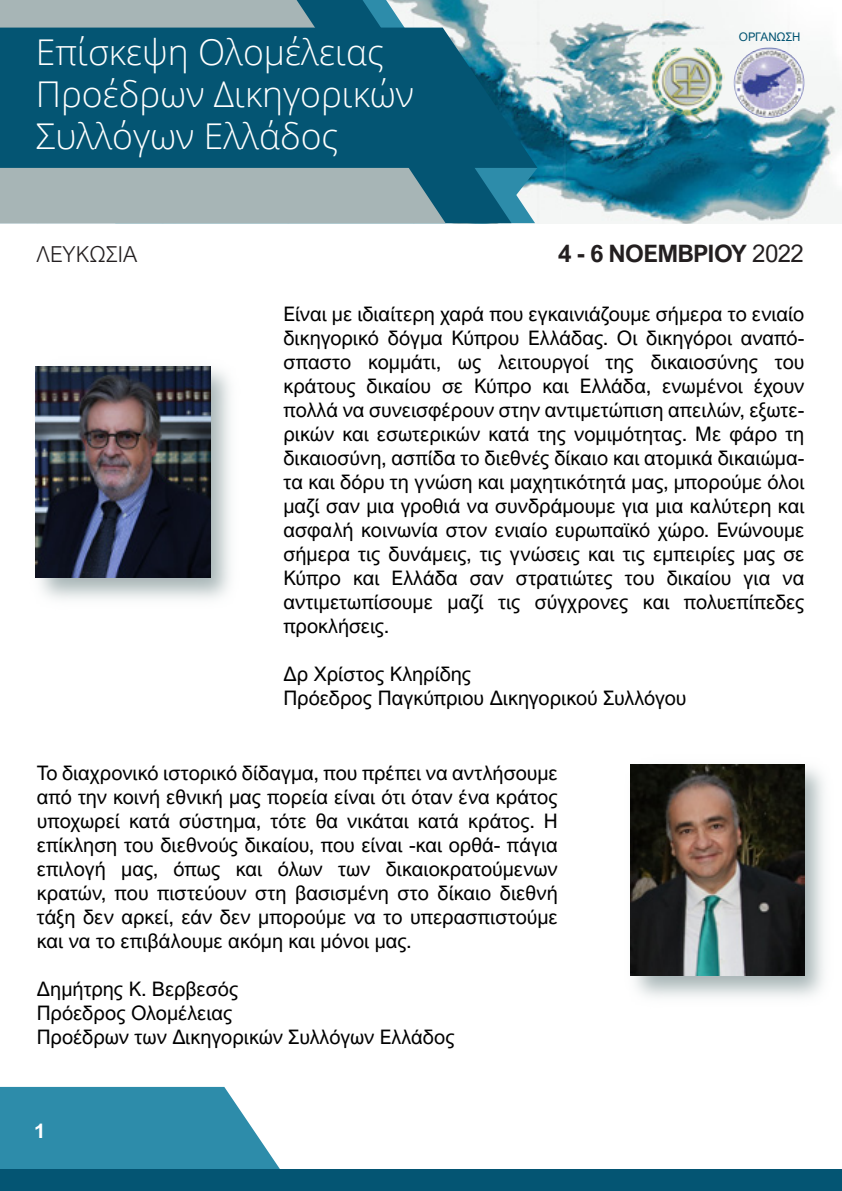
<style>
.page{position:relative;width:842px;height:1191px;background:#fff}
.page>*{position:absolute;margin:0;border:0;box-sizing:border-box;transform-origin:0 0}
.t1{font:300 35.6px/42px "Open Sans";color:#fff}
.t2{font:700 24px "Arial Nova";letter-spacing:-.03em;color:#231f20}
.t3{font:300 22px "Arial Nova";color:#231f20}
.t4{font:20px/24px "Arial Nova";color:#000;text-align:justify}
.t5{font:700 20px "Arial Nova";color:#fff}
.t6{font:11.8px "Arial Nova";letter-spacing:-.01em;color:#045573}
.s1{font-weight:400}
</style>
<div class="page">
<img style="left:535px;top:0;width:307px;height:223px">
<svg style="left:511px;top:0;width:24px;height:223px;fill:#f2f4f3"></svg>
<svg style="left:446px;top:0;width:65px;height:223px;background:#3c8298"></svg>
<svg style="left:0;top:0;width:446px;height:223px;background:#98adb1"></svg>
<svg style="left:0;top:28px;width:537px;height:140px;background:#0d5b78"></svg>
<img style="left:734px;top:47px;width:70px;height:71px;border-radius:35px">
<svg style="left:0;top:1087px;width:280px;height:82px;background:#4096b1"></svg>
<div style="left:0;top:1169px;width:842px;height:22px;background:#045573"></div>
<img style="left:650px;top:46px;width:74px;height:78px">
<img style="left:630px;top:764px;width:194px;height:233px">
<img style="left:630px;top:764px;width:174px;height:211px">
<img style="left:35px;top:366px;width:195px;height:234px">
<img style="left:36px;top:366px;width:174px;height:212px">
<h1 class="t1" style="left:36px;top:30px;width:380px">Επίσκεψη Ολομέλειας<br>Προέδρων Δικηγορικών<br>Συλλόγων Ελλάδος</h1>
<p class="t3" style="left:37px;top:242px;width:102px">ΛΕΥΚΩΣΙΑ</p>
<p class="t6" style="left:739px;top:30px;width:63px">ΟΡΓΑΝΩΣΗ</p>
<p class="t2" style="left:558px;top:240px;width:247px">4 - 6 ΝΟΕΜΒΡΙΟΥ <span class="s1">2022</span></p>
<p class="t4" style="left:283px;top:302px;width:522px">Είναι με ιδιαίτερη χαρά που εγκαινιάζουμε σήμερα το ενιαίο δικηγορικό δόγμα Κύπρου Ελλάδας. Οι δικηγόροι αναπό&shy;σπαστο κομμάτι, ως λειτουργοί της δικαιοσύνης του κράτους δικαίου σε Κύπρο και Ελλάδα, ενωμένοι έχουν πολλά να συνεισφέρουν στην αντιμετώπιση απειλών, εξωτε&shy;ρικών και εσωτερικών κατά της νομιμότητας. Με φάρο τη δικαιοσύνη, ασπίδα το διεθνές δίκαιο και ατομικά δικαιώμα&shy;τα και δόρυ τη γνώση και μαχητικότητά μας, μπορούμε όλοι μαζί σαν μια γροθιά να συνδράμουμε για μια καλύτερη και ασφαλή κοινωνία στον ενιαίο ευρωπαϊκό χώρο. Ενώνουμε σήμερα τις δυνάμεις, τις γνώσεις και τις εμπειρίες μας σε Κύπρο και Ελλάδα σαν στρατιώτες του δικαίου για να αντιμετωπίσουμε μαζί τις σύγχρονες και πολυεπίπεδες προκλήσεις.</p>
<p class="t4" style="left:283px;top:662px;width:405px">Δρ Χρίστος Κληρίδης<br>Πρόεδρος Παγκύπριου Δικηγορικού Συλλόγου</p>
<p class="t4" style="left:37px;top:761px;width:522px">Το διαχρονικό ιστορικό δίδαγμα, που πρέπει να αντλήσουμε από την κοινή εθνική μας πορεία είναι ότι όταν ένα κράτος υποχωρεί κατά σύστημα, τότε θα νικάται κατά κράτος. Η επίκληση του διεθνούς δικαίου, που είναι -και ορθά- πάγια επιλογή μας, όπως και όλων των δικαιοκρατούμενων κρατών, που πιστεύουν στη βασισμένη στο δίκαιο διεθνή τάξη δεν αρκεί, εάν δεν μπορούμε να το υπερασπιστούμε και να το επιβάλουμε ακόμη και μόνοι μας.</p>
<p class="t4" style="left:37px;top:977px;width:420px;text-align:left">Δημήτρης Κ. Βερβεσός<br>Πρόεδρος Ολομέλειας<br>Προέδρων των Δικηγορικών Συλλόγων Ελλάδος</p>
<p class="t5" style="left:34px;top:1119px;width:13px">1</p>
</div>
